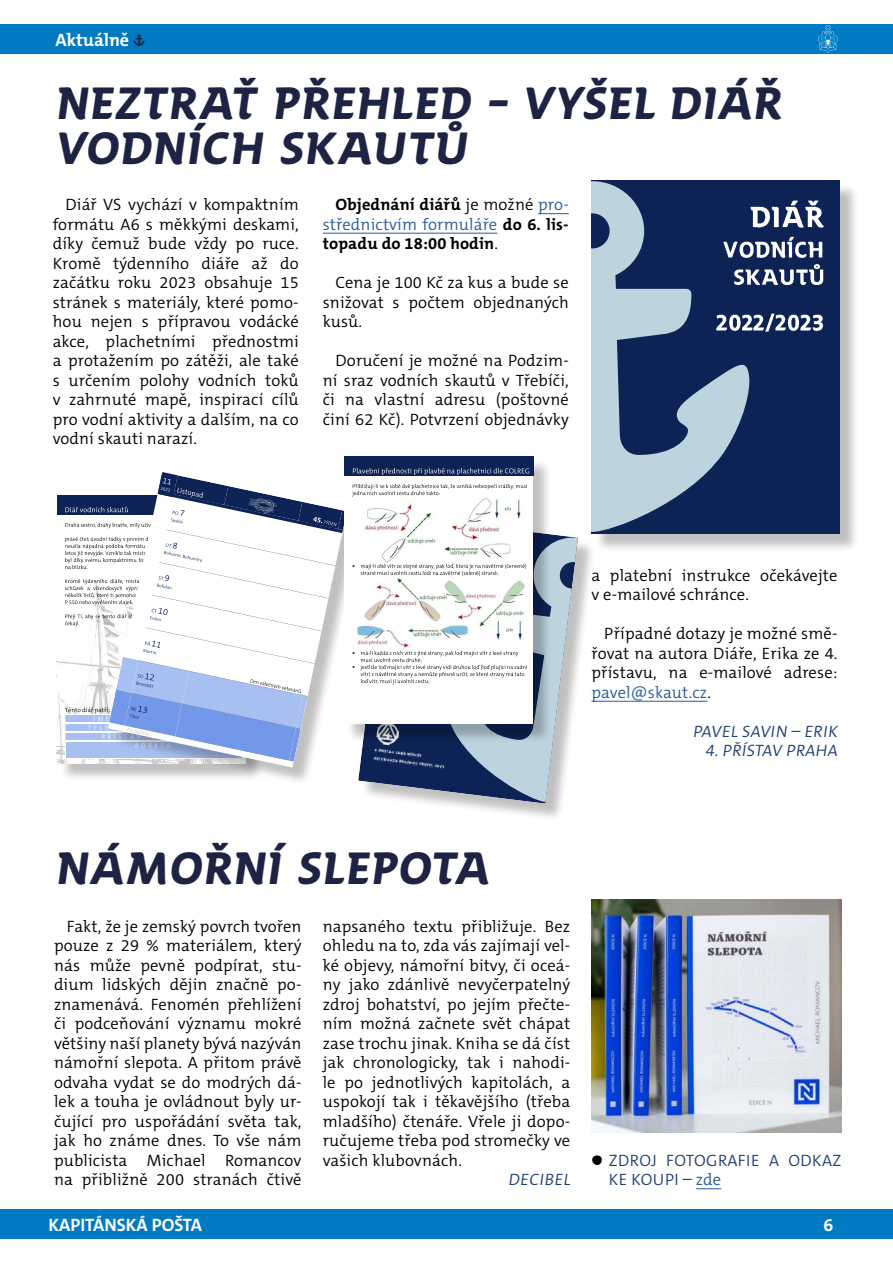
<style>
.page{position:relative;width:893px;height:1263px;background:#fff}
.page>*{position:absolute;margin:0;border:0;box-sizing:border-box;transform-origin:0 0}
.t1{font:700 45px/45px "SKAUT";color:#1d2343}
.t2{font:700 18px "The Mix C5";color:#fff}
.t3{font:300 16.5px/19.5px "The Mix C5";letter-spacing:.01em;color:#000;text-align:justify}
.t4{font:700 16.5px/19.5px "The Mix C5";letter-spacing:.01em;color:#000;text-align:justify}
.t5{font:300 16.5px/19.5px "The Mix C5";letter-spacing:.03em;color:#1e3d78}
.s1{font-family:"SKAUT";font-size:16.5px;color:#1d2343}
.s2{font-weight:300}
.s3{font-weight:300;color:#275b9b}
.s4{color:#275b9b}
.s5{font-family:"SKAUT";font-weight:700;color:#000}
</style>
<div class="page">
<div style="left:361px;top:518px;width:235px;height:304px;background:#000;opacity:.25"></div>
<div style="left:0;top:1209px;width:893px;height:30px;background:#007bc3"></div>
<div style="left:0;top:24px;width:893px;height:30px;background:#007bc3"></div>
<svg style="left:818px;top:25px;width:20px;height:28px"></svg>
<div style="left:594px;top:183px;width:265px;height:369px;background:#000;opacity:.25"></div>
<div style="left:591px;top:181px;width:249px;height:353px;background:#0d2355"></div>
<svg style="left:592px;top:181px;width:157px;height:351px"></svg>
<img style="left:751px;top:200px;width:73px;height:28px">
<img style="left:723px;top:235px;width:100px;height:26px">
<img style="left:733px;top:263px;width:91px;height:26px">
<img style="left:717px;top:309px;width:36px;height:25px">
<img style="left:753px;top:313px;width:70px;height:19px">
<div style="left:57px;top:495px;width:5px;height:19px;background:#0d2355"></div>
<hr style="left:538px;top:213px;width:31px;height:1px;background:#275b9b">
<hr style="left:323px;top:233px;width:174px;height:1px;background:#275b9b">
<hr style="left:591px;top:701px;width:116px;height:1px;background:#275b9b">
<img style="left:591px;top:899px;width:251px;height:233px">
<svg style="left:696px;top:1188px;width:25px;height:1px"></svg>
<svg style="left:59px;top:456px;width:519px;height:348px"></svg>
<p class="t2" style="left:55px;top:28px;width:91px">Aktuálně <span class="s1">»</span></p>
<h1 class="t1" style="left:54px;top:81px;width:737px">NEZTRAŤ PŘEHLED – VYŠEL DIÁŘ<br>VODNÍCH SKAUTŮ</h1>
<p class="t3" style="left:53px;top:195px;width:248px;text-indent:13px">Diář VS vychází v kompaktním formátu A6 s měkkými deskami, díky čemuž bude vždy po ruce.<br>Kromě týdenního diáře až do začátku roku 2023 obsahuje 15 stránek s materiály, které pomo&shy;hou nejen s přípravou vodácké akce, plachetními přednostmi a protažením po zátěži, ale také s určením polohy vodních toků v zahrnuté mapě, inspirací cílů pro vodní aktivity a dalším, na co vodní skauti narazí.</p>
<p class="t4" style="left:323px;top:195px;width:247px;text-indent:13px">Objednání diářů <span class="s2">je možné</span> <span class="s3">pro&shy;střednictvím formuláře</span> do 6. lis&shy;topadu do 18:00 hodin<span class="s2">.</span></p>
<p class="t3" style="left:323px;top:273px;width:248px;text-indent:13px">Cena je 100 Kč za kus a bude se snižovat s počtem objednaných kusů.</p>
<p class="t3" style="left:323px;top:351px;width:248px;text-indent:13px">Doručení je možné na Podzim&shy;ní sraz vodních skautů v Třebíči, či na vlastní adresu (poštovné činí 62 Kč). Potvrzení objednávky</p>
<p class="t3" style="left:591px;top:565px;width:247px">a platební instrukce očekávejte v e-mailové schránce.</p>
<p class="t3" style="left:591px;top:624px;width:247px;text-indent:13px">Případné dotazy je možné smě&shy;řovat na autora Diáře, Erika ze 4. přístavu, na e-mailové adrese: <span class="s4">pavel@skaut.cz</span>.</p>
<p class="t5" style="left:693px;top:721px;width:149px">PAVEL SAVIN – ERIK</p>
<p class="t5" style="left:705px;top:741px;width:137px">4. PŘÍSTAV PRAHA</p>
<h1 class="t1" style="left:54px;top:846px;width:445px">NÁMOŘNÍ SLEPOTA</h1>
<p class="t3" style="left:54px;top:916px;width:249px;text-indent:13px">Fakt, že je zemský povrch tvořen pouze z 29 % materiálem, který nás může pevně podpírat, stu&shy;dium lidských dějin značně po&shy;znamenává. Fenomén přehlížení či podceňování významu mokré většiny naší planety bývá nazýván námořní slepota. A přitom právě odvaha vydat se do modrých dá&shy;lek a touha je ovládnout byly ur&shy;čující pro uspořádání světa tak, jak ho známe dnes. To vše nám publicista Michael Romancov na přibližně 200 stranách čtivě</p>
<p class="t3" style="left:323px;top:916px;width:249px">napsaného textu přibližuje. Bez ohledu na to, zda vás zajímají vel&shy;ké objevy, námořní bitvy, či oceá&shy;ny jako zdánlivě nevyčerpatelný zdroj bohatství, po jejím přečte&shy;ním možná začnete svět chápat zase trochu jinak. Kniha se dá číst jak chronologicky, tak i nahodi&shy;le po jednotlivých kapitolách, a uspokojí tak i těkavějšího (třeba mladšího) čtenáře. Vřele ji dopo&shy;ručujeme třeba pod stromečky ve vašich klubovnách.</p>
<p class="t5" style="left:508px;top:1170px;width:66px">DECIBEL</p>
<p class="t5" style="left:609px;top:1150px;width:234px;text-indent:-17px"><span class="s5">¶</span> ZDROJ FOTOGRAFIE A ODKAZ<br>KE KOUPI – <span class="s4">zde</span></p>
<p class="t2" style="left:48px;top:1213px;width:155px">KAPITÁNSKÁ POŠTA</p>
<p class="t2" style="left:823px;top:1213px;width:11px">6</p>
</div>
